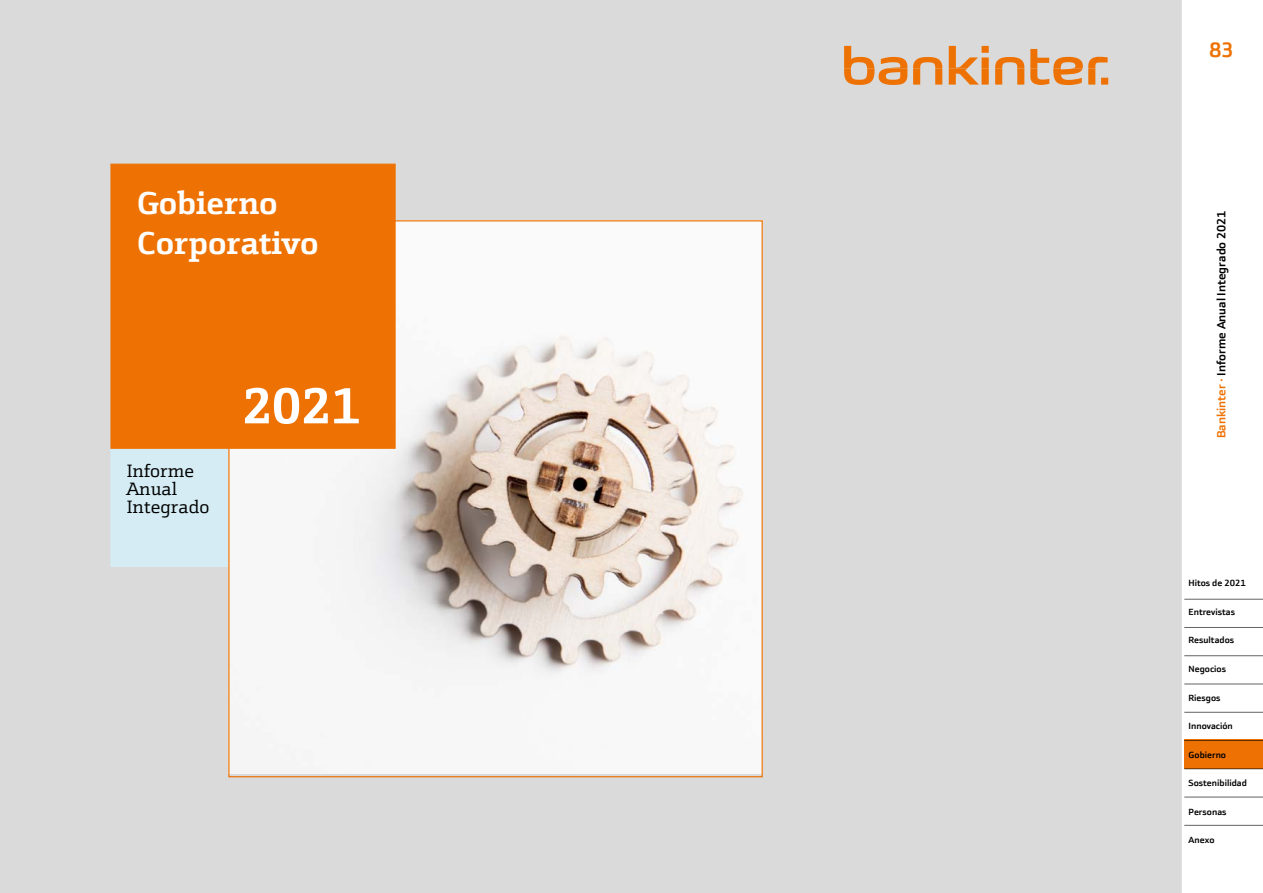
<style>
.page{position:relative;width:1263px;height:893px;background:#fff}
.page>*{position:absolute;margin:0;border:0;box-sizing:border-box;transform-origin:0 0}
.t1{font:700 50.85px "Bankinter Text";color:#fff}
.t2{font:700 31.95px/39.9px "Bankinter Text";color:#fff}
.t3{font:700 21px "Bankinter Sans";color:#ee7203}
.t4{font:18px/18px "Bankinter Text";color:#000}
.t5{font:700 12px "Bankinter Sans";color:#000}
.t6{font:700 9px "Bankinter Sans";color:#000}
.s1{color:#ee7203}
</style>
<div class="page">
<hr style="left:1184px;top:599px;width:79px;height:1px;background:#646363">
<hr style="left:1184px;top:627px;width:79px;height:1px;background:#646363">
<hr style="left:1184px;top:655px;width:79px;height:1px;background:#646363">
<hr style="left:1184px;top:684px;width:79px;height:1px;background:#646363">
<hr style="left:1184px;top:712px;width:79px;height:1px;background:#646363">
<hr style="left:1184px;top:797px;width:79px;height:1px;background:#646363">
<hr style="left:1184px;top:825px;width:79px;height:1px;background:#646363">
<div style="left:1184px;top:740px;width:79px;height:29px;background:#ee7203"></div>
<div style="left:0;top:0;width:1181px;height:893px;background:#dadada"></div>
<div style="left:111px;top:449px;width:118px;height:118px;background:#d5ecf4"></div>
<svg style="left:844px;top:46px;width:264px;height:39px"></svg>
<img style="left:230px;top:222px;width:531px;height:551px">
<div style="left:111px;top:164px;width:284px;height:285px;background:#ee7203;border:1px solid #ee7203"></div>
<h2 class="t2" style="left:137px;top:183px;width:183px">Gobierno<br>Corporativo</h2>
<h3 class="t4" style="left:127px;top:462px;width:84px">Informe<br>Anual<br>Integrado</h3>
<h1 class="t1" style="left:242px;top:374px;width:119px">2021</h1>
<h3 class="t3" style="left:1209px;top:37px;width:27px">83</h3>
<h3 class="t5" style="left:1214px;top:438px;width:229px;rotate:-90deg"><span class="s1">Bankinter ·</span> Informe Anual Integrado 2021</h3>
<p class="t6" style="left:1188px;top:578px;width:59px">Hitos de 2021</p>
<p class="t6" style="left:1188px;top:606px;width:48px">Entrevistas</p>
<p class="t6" style="left:1188px;top:635px;width:47px">Resultados</p>
<p class="t6" style="left:1188px;top:663px;width:39px">Negocios</p>
<p class="t6" style="left:1188px;top:692px;width:33px">Riesgos</p>
<p class="t6" style="left:1188px;top:720px;width:46px">Innovación</p>
<p class="t6" style="left:1188px;top:749px;width:39px">Gobierno</p>
<p class="t6" style="left:1188px;top:777px;width:60px">Sostenibilidad</p>
<p class="t6" style="left:1188px;top:806px;width:39px">Personas</p>
<p class="t6" style="left:1188px;top:834px;width:28px">Anexo</p>
</div>
